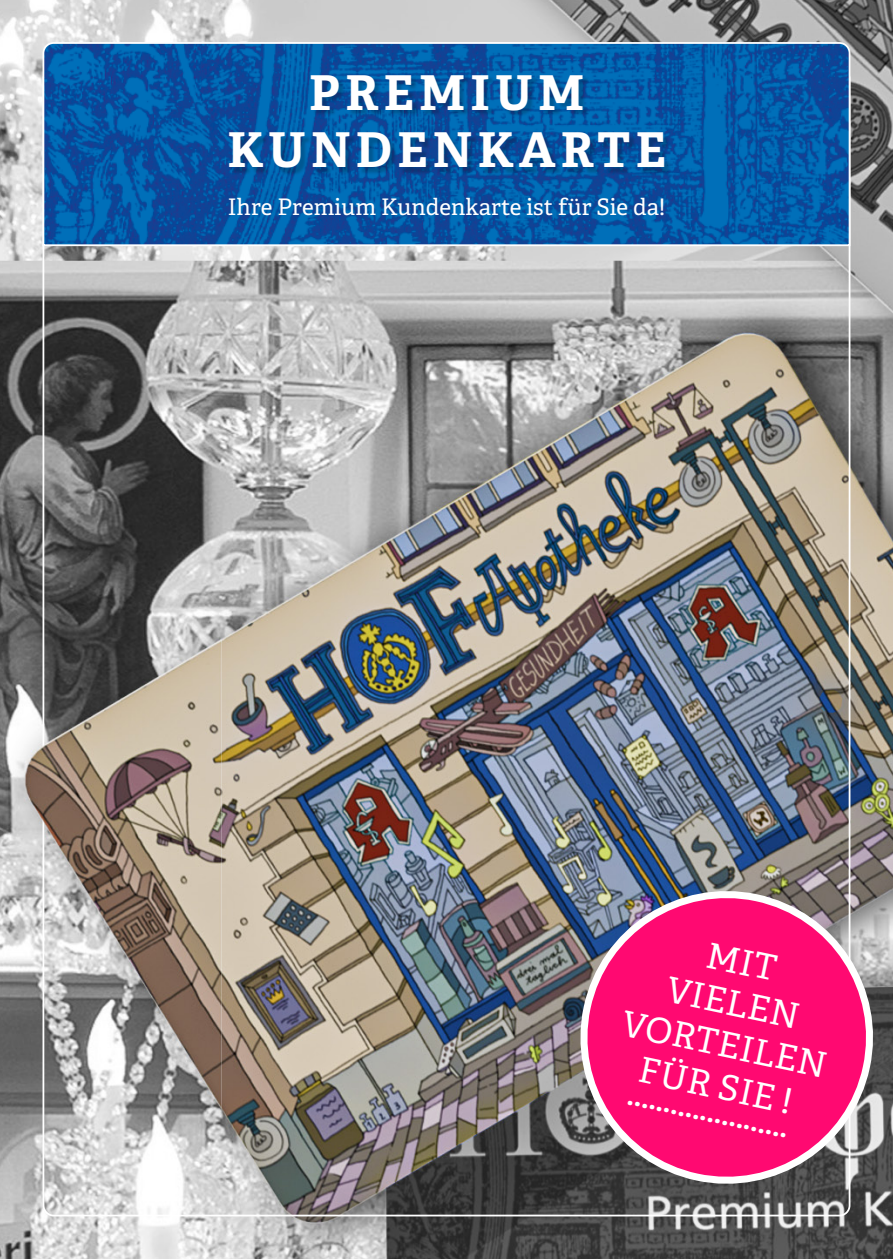
<style>
.page{position:relative;width:893px;height:1259px;background:#fff}
.page>*{position:absolute;margin:0;border:0;box-sizing:border-box;transform-origin:0 0}
.t1{font:700 48px/57.6px "Adelle";letter-spacing:.11em;color:#fff;text-align:center}
.t2{font:35.1px/42px "Adelle";color:#fff;text-align:center}
.t3{font:22.8px "Adelle";color:#fff}
</style>
<div class="page">
<img style="left:0;top:0;width:893px;height:1259px">
<svg style="left:42px;top:41px;width:809px;height:206px"></svg>
<div style="left:230px;top:76px;width:441px;height:99px;background:#000;opacity:.21"></div>
<svg style="left:562px;top:873px;width:329px;height:320px"></svg>
<h1 class="t1" style="left:228px;top:64px;width:440px">PREMIUM<br>KUNDENKARTE</h1>
<p class="t3" style="left:228px;top:193px;width:439px">Ihre Premium Kundenkarte ist für Sie da!</p>
<p class="t2" style="left:644px;top:920px;width:210px;rotate:12deg">MIT<br>VIELEN<br>VORTEILEN<br>FÜR SIE !</p>
<p class="t2" style="left:633px;top:1071px;width:165px;rotate:12deg">......................</p>
</div>
